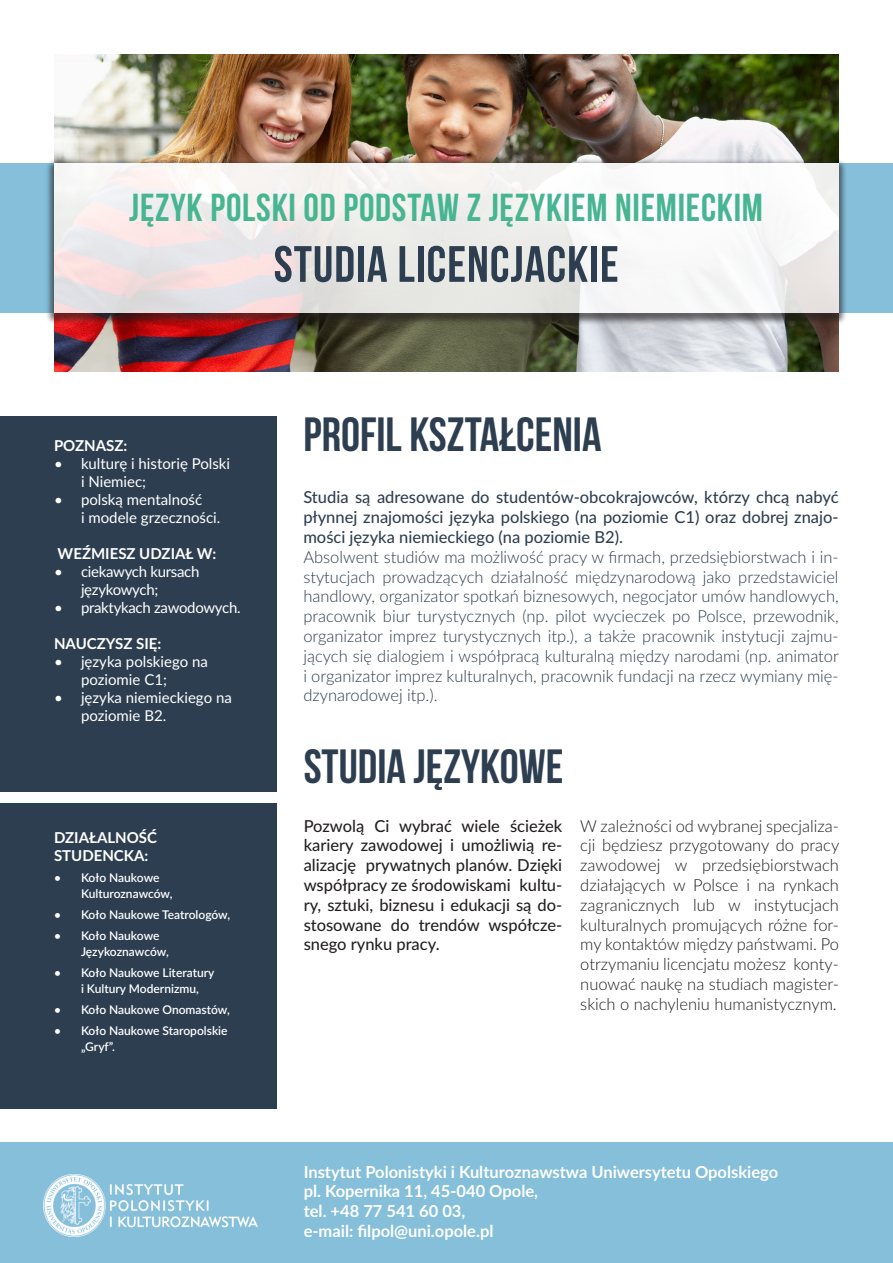
<style>
.page{position:relative;width:893px;height:1263px;background:#fff}
.page>*{position:absolute;margin:0;border:0;box-sizing:border-box;transform-origin:0 0}
.t1{font:700 51px "Bebas Neue";letter-spacing:.02em;color:#2d3e50}
.tytuł{font:700 48px "Bebas Neue";color:#2d3e50}
.t2{font:700 39px "Bebas Neue";letter-spacing:.02em;color:#47b591}
.t3{font:300 16.5px/19.8px "Lato";color:#2d3e50;text-align:justify}
.t4{font:300 16.5px/19.8px "Lato";color:#231f20;text-align:justify}
.t5{font:500 16.5px/19.8px "Lato";color:#231f20;text-align:justify}
.t6{font:500 16.5px/19.8px "Lato";color:#2d3e50;text-align:justify}
.t7{font:700 16.5px "Lato";color:#fff}
.t8{font:15px/18px "Lato";color:#fff}
.t9{font:700 15px/18px "Lato";color:#fff}
.t10{font:15px/18px "Lato";letter-spacing:-.02em;color:#fff}
.t11{font:600 12px/16.5px "Lato";color:#fff}
</style>
<div class="page">
<div style="left:0;top:163px;width:893px;height:150px;background:#85bfda"></div>
<img style="left:54px;top:54px;width:785px;height:317px">
<div style="left:45px;top:158px;width:802px;height:167px;background:#231f20;opacity:.75"></div>
<svg style="left:54px;top:163px;width:785px;height:150px;background:#f1eeee"></svg>
<div style="left:0;top:1143px;width:893px;height:120px;background:#85bfda"></div>
<img style="left:43px;top:1175px;width:214px;height:62px">
<div style="left:0;top:416px;width:276px;height:375px;background:#2d3e50"></div>
<div style="left:0;top:803px;width:276px;height:306px;background:#2d3e50"></div>
<p class="t2" style="left:129px;top:186px;width:635px">JĘZYK POLSKI OD PODSTAW Z JĘZYKIEM NIEMIECKIM</p>
<p class="t1" style="left:274px;top:236px;width:347px">STUDIA LICENCJACKIE</p>
<p class="t9" style="left:54px;top:436px;width:75px">POZNASZ:</p>
<p class="t8" style="left:81px;top:454px;width:151px;text-indent:-27px">• kulturę i historię Polski i Niemiec;</p>
<p class="t8" style="left:81px;top:490px;width:141px;text-indent:-27px">• polską mentalność<br>i modele grzeczności.</p>
<p class="t9" style="left:58px;top:544px;width:160px">WEŹMIESZ UDZIAŁ W:</p>
<p class="t10" style="left:81px;top:562px;width:120px;text-indent:-27px">• ciekawych kursach językowych;</p>
<p class="t10" style="left:54px;top:598px;width:188px">• praktykach zawodowych.</p>
<p class="t9" style="left:54px;top:634px;width:109px">NAUCZYSZ SIĘ:</p>
<p class="t8" style="left:81px;top:652px;width:128px;text-indent:-27px">• języka polskiego na poziomie C1;</p>
<p class="t8" style="left:81px;top:688px;width:152px;text-indent:-27px">• języka niemieckiego na poziomie B2.</p>
<p class="t9" style="left:54px;top:828px;width:105px">DZIAŁALNOŚĆ<br>STUDENCKA:</p>
<p class="t11" style="left:81px;top:868px;width:93px;text-indent:-27px">• Koło Naukowe<br>Kulturoznawców,</p>
<p class="t11" style="left:54px;top:906px;width:178px">• Koło Naukowe Teatrologów,</p>
<p class="t11" style="left:81px;top:926px;width:89px;text-indent:-27px">• Koło Naukowe<br>Językoznawców,</p>
<p class="t11" style="left:81px;top:964px;width:135px;text-indent:-27px">• Koło Naukowe Literatury i Kultury Modernizmu,</p>
<p class="t11" style="left:54px;top:1001px;width:177px">• Koło Naukowe Onomastów,</p>
<p class="t11" style="left:81px;top:1022px;width:148px;text-indent:-27px">• Koło Naukowe Staropolskie „Gryf”.</p>
<p class="tytuł" style="left:303px;top:408px;width:300px">PROFIL KSZTAŁCENIA</p>
<p class="t6" style="left:303px;top:487px;width:537px">Studia są adresowane do studentów-obcokrajowców, którzy chcą nabyć płynnej znajomości języka polskiego (na poziomie C1) oraz dobrej znajo&shy;mości języka niemieckiego (na poziomie B2).</p>
<p class="t3" style="left:303px;top:546px;width:537px">Absolwent studiów ma możliwość pracy w firmach, przedsiębiorstwach i in&shy;stytucjach prowadzących działalność międzynarodową jako przedstawiciel handlowy, organizator spotkań biznesowych, negocjator umów handlowych, pracownik biur turystycznych (np. pilot wycieczek po Polsce, przewodnik, organizator imprez turystycznych itp.), a także pracownik instytucji zajmu&shy;jących się dialogiem i współpracą kulturalną między narodami (np. animator i organizator imprez kulturalnych, pracownik fundacji na rzecz wymiany mię&shy;dzynarodowej itp.).</p>
<p class="tytuł" style="left:304px;top:740px;width:261px">STUDIA JĘZYKOWE</p>
<p class="t5" style="left:304px;top:815px;width:260px">Pozwolą Ci wybrać wiele ścieżek kariery zawodowej i umożliwią re&shy;alizację prywatnych planów. Dzięki współpracy ze środowiskami kultu&shy;ry, sztuki, biznesu i edukacji są do&shy;stosowane do trendów współcze&shy;snego rynku pracy.</p>
<p class="t4" style="left:580px;top:815px;width:261px">W zależności od wybranej specjaliza&shy;cji będziesz przygotowany do pracy zawodowej w przedsiębiorstwach działających w Polsce i na rynkach zagranicznych lub w instytucjach kulturalnych promujących różne for&shy;my kontaktów między państwami. Po otrzymaniu licencjatu możesz konty&shy;nuować naukę na studiach magister&shy;skich o nachyleniu humanistycznym.</p>
<p class="t7" style="left:304px;top:1159px;width:476px">Instytut Polonistyki i Kulturoznawstwa Uniwersytetu Opolskiego</p>
<p class="t7" style="left:304px;top:1179px;width:236px">pl. Kopernika 11, 45-040 Opole,</p>
<p class="t7" style="left:304px;top:1199px;width:163px">tel. +48 77 541 60 03,</p>
<p class="t7" style="left:304px;top:1219px;width:191px">e-mail: filpol@uni.opole.pl</p>
</div>
